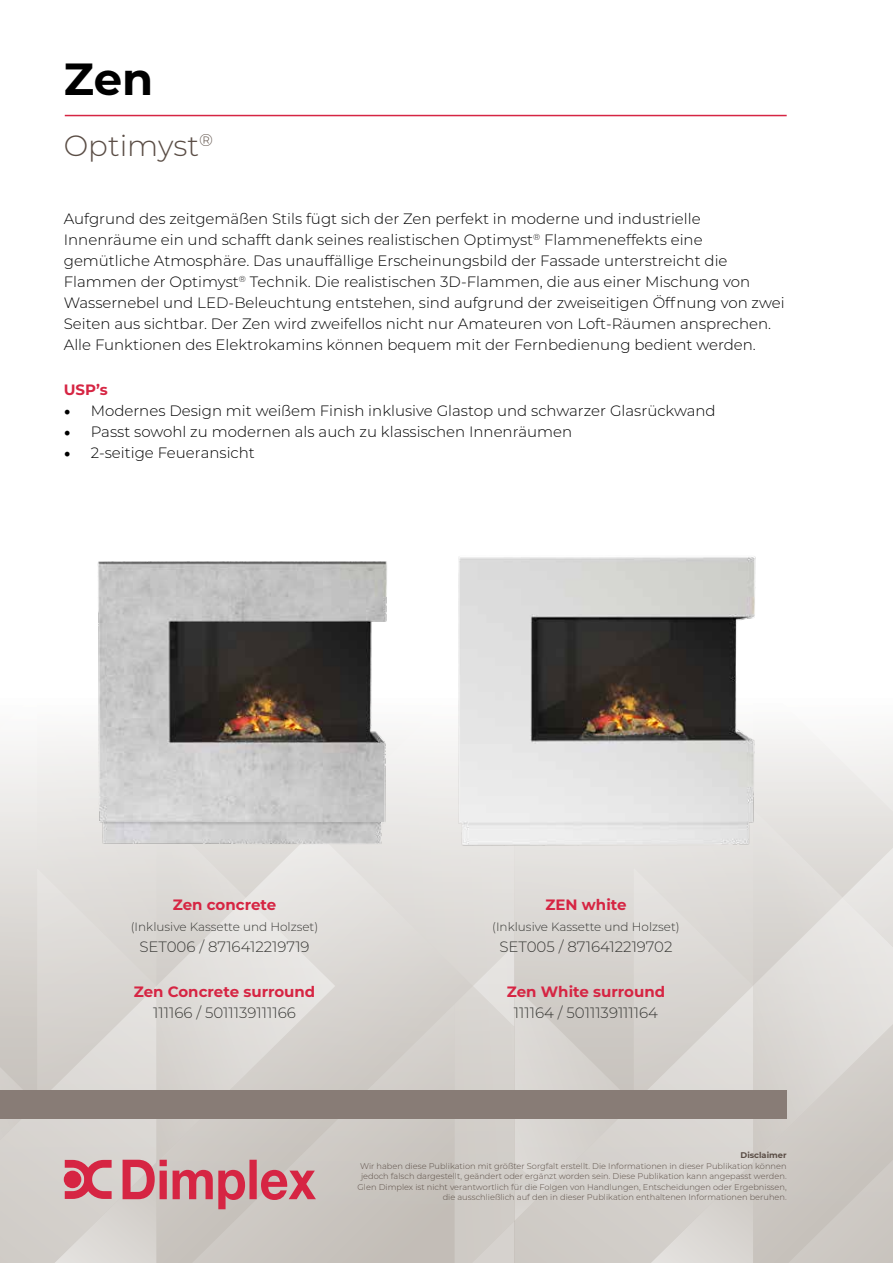
<style>
.page{position:relative;width:893px;height:1263px;background:#fff}
.page>*{position:absolute;margin:0;border:0;box-sizing:border-box;transform-origin:0 0}
.t1{font:700 45px "Montserrat";color:#000}
.t2{font:300 29.25px "Montserrat";color:#5a4d45}
.t3{font:300 15px/21px "Montserrat";color:#000}
.t4{font:300 15px "Montserrat";color:#383835}
.t5{font:700 15px "Montserrat";color:#d62543}
.t6{font:300 12px "Montserrat";color:#383835}
.t7{font:300 8.25px/10.5px "Montserrat";color:#5a4d45;text-align:right}
.t8{font:700 8.25px "Montserrat";color:#5a4d45}
.s1{font-family:"Minion Pro";font-weight:400;font-size:18px}
</style>
<div class="page">
<hr style="left:65px;top:115px;width:722px;height:1px;background:#d62543">
<svg style="left:0;top:732px;width:893px;height:531px;background:#d4ceca"></svg>
<img style="left:81px;top:561px;width:325px;height:298px">
<img style="left:444px;top:556px;width:329px;height:299px">
<h1 class="t1" style="left:64px;top:46px;width:91px">Zen</h1>
<h2 class="t2" style="left:64px;top:126px;width:151px">Optimyst<sup>®</sup></h2>
<p class="t3" style="left:64px;top:208px;width:722px">Aufgrund des zeitgemäßen Stils fügt sich der Zen perfekt in moderne und industrielle Innenräume ein und schafft dank seines realistischen Optimyst<sup>®</sup> Flammeneffekts eine gemütliche Atmosphäre. Das unauffällige Erscheinungsbild der Fassade unterstreicht die Flammen der Optimyst<sup>®</sup> Technik. Die realistischen 3D-Flammen, die aus einer Mischung von Wassernebel und LED-Beleuchtung entstehen, sind aufgrund der zweiseitigen Öffnung von zwei Seiten aus sichtbar. Der Zen wird zweifellos nicht nur Amateuren von Loft-Räumen ansprechen.<br>Alle Funktionen des Elektrokamins können bequem mit der Fernbedienung bedient werden.</p>
<p class="t5" style="left:64px;top:379px;width:46px">USP’s</p>
<p class="t3" style="left:64px;top:400px;width:653px"><span class="s1">•</span> Modernes Design mit weißem Finish inklusive Glastop und schwarzer Glasrückwand</p>
<p class="t3" style="left:64px;top:421px;width:510px"><span class="s1">•</span> Passt sowohl zu modernen als auch zu klassischen Innenräumen</p>
<p class="t3" style="left:64px;top:442px;width:193px"><span class="s1">•</span> 2-seitige Feueransicht</p>
<p class="t5" style="left:173px;top:894px;width:105px">Zen concrete</p>
<p class="t6" style="left:131px;top:919px;width:189px">(Inklusive Kassette und Holzset)</p>
<p class="t4" style="left:139px;top:936px;width:172px">SET006 / 8716412219719</p>
<p class="t5" style="left:134px;top:981px;width:183px">Zen Concrete surround</p>
<p class="t4" style="left:153px;top:1002px;width:144px">111166 / 5011139111166</p>
<p class="t5" style="left:545px;top:894px;width:83px">ZEN white</p>
<p class="t6" style="left:492px;top:918px;width:189px">(Inklusive Kassette und Holzset)</p>
<p class="t4" style="left:499px;top:936px;width:175px">SET005 / 8716412219702</p>
<p class="t5" style="left:507px;top:981px;width:160px">Zen White surround</p>
<p class="t4" style="left:514px;top:1002px;width:146px">111164 / 5011139111164</p>
<p class="t8" style="left:741px;top:1149px;width:48px">Disclaimer</p>
<p class="t7" style="left:358px;top:1160px;width:431px">Wir haben diese Publikation mit größter Sorgfalt erstellt. Die Informationen in dieser Publikation können jedoch falsch dargestellt, geändert oder ergänzt worden sein. Diese Publikation kann angepasst werden.<br>Glen Dimplex ist nicht verantwortlich für die Folgen von Handlungen, Entscheidungen oder Ergebnissen, die ausschließlich auf den in dieser Publikation enthaltenen Informationen beruhen.</p>
</div>
